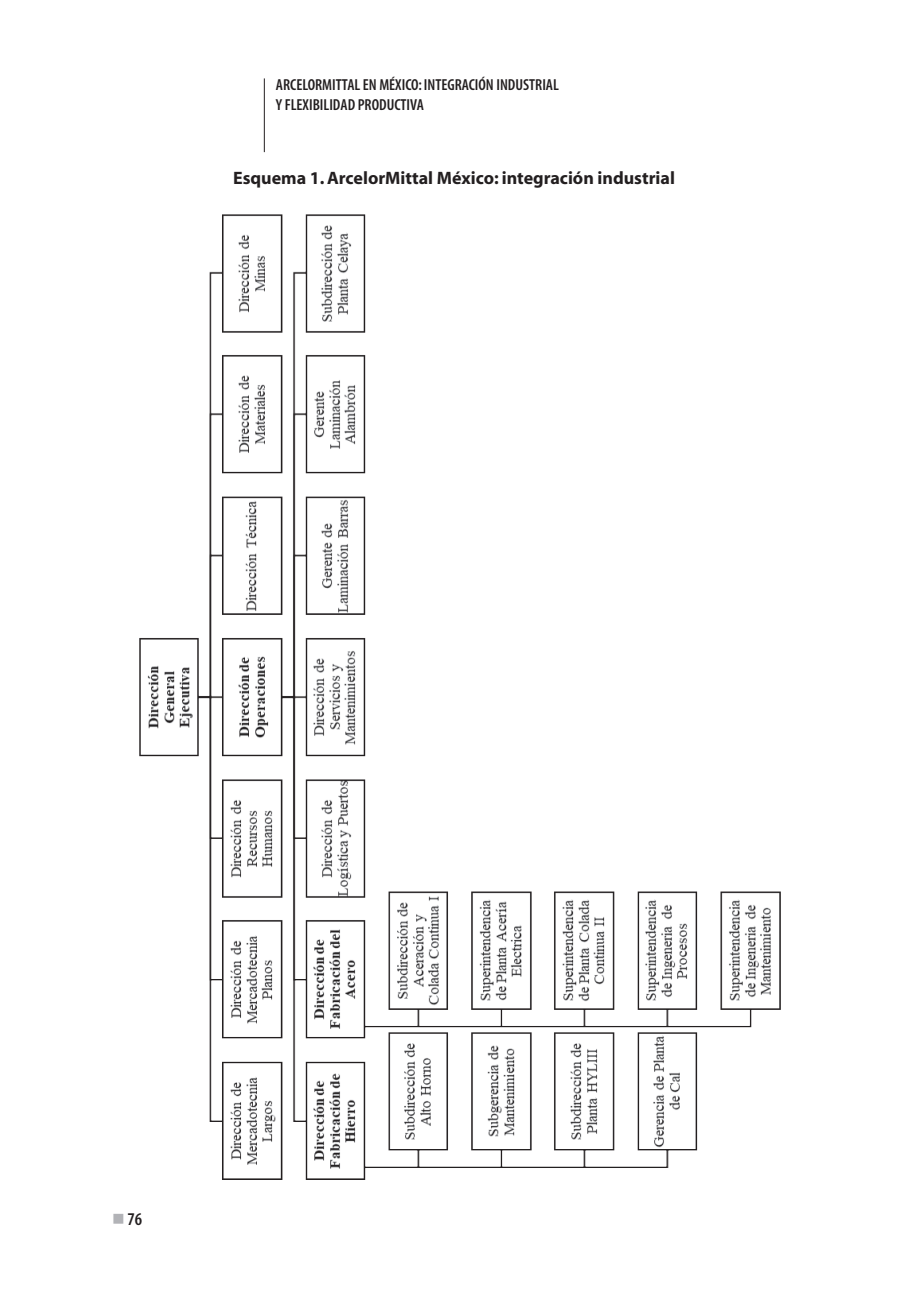
<style>
.page{position:relative;width:908px;height:1304px;background:#fff}
.page>*{position:absolute;margin:0;border:0;box-sizing:border-box;transform-origin:0 0}
.Título_tablas{font:700 18px "Myriad";color:#231f20}
.t1{font:600 condensed 18px "Myriad";color:#231f20}
.t2{font:600 condensed 16px/19.2px "Myriad";color:#231f20}
.s1{color:#b2b3b7}
</style>
<div class="page">
<hr style="left:264px;top:78px;width:1px;height:74px;background:#231f20">
<img style="left:139px;top:214px;width:642px;height:965px">
<p class="t2" style="left:276px;top:76px;width:284px">ARCELORMITTAL EN MÉXICO: INTEGRACIÓN INDUSTRIAL<br>Y FLEXIBILIDAD PRODUCTIVA</p>
<p class="Título_tablas" style="left:233px;top:168px;width:443px">Esquema 1. ArcelorMittal México: integración industrial</p>
<p class="t1" style="left:112px;top:1210px;width:32px"><span class="s1">■</span> 76</p>
</div>
